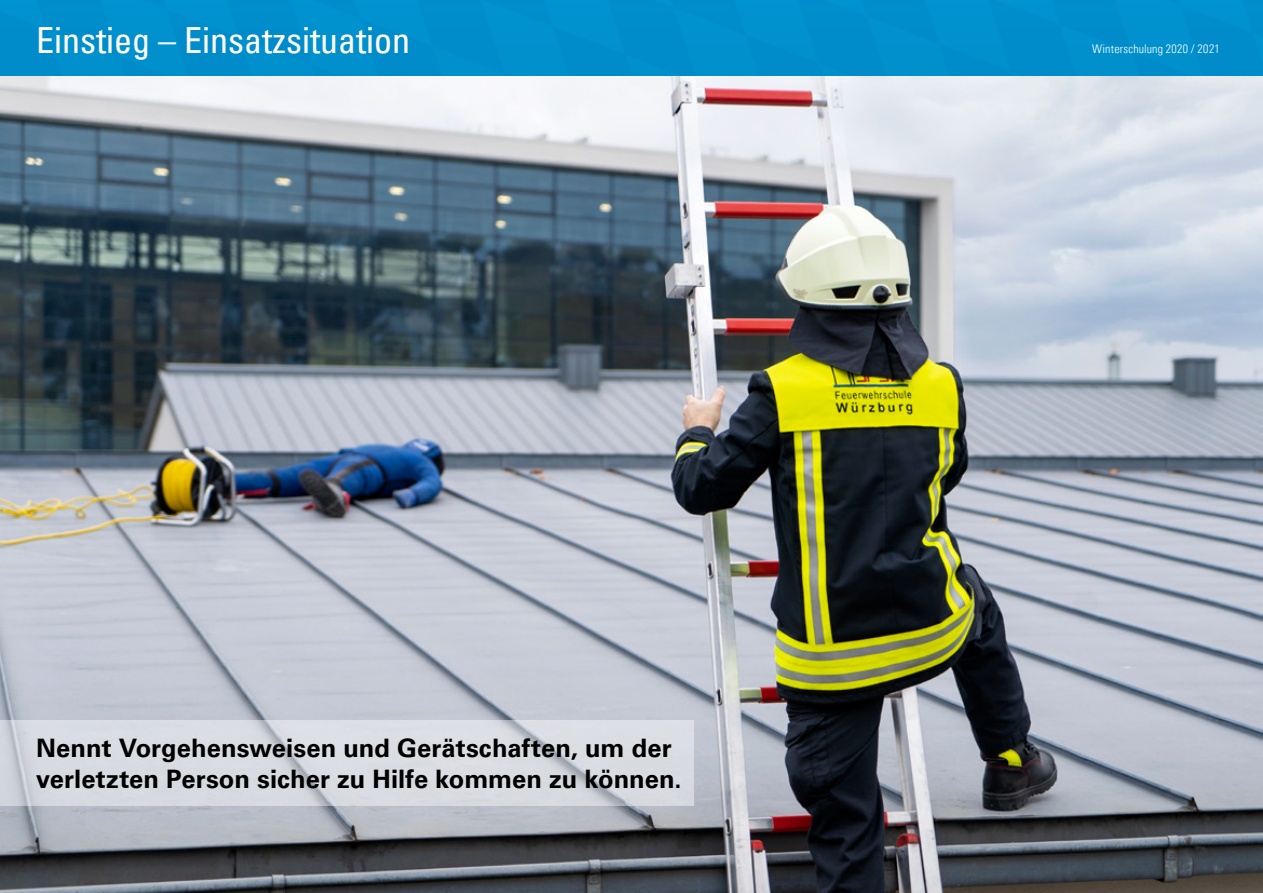
<style>
.page{position:relative;width:1263px;height:893px;background:#fff}
.page>*{position:absolute;margin:0;border:0;box-sizing:border-box;transform-origin:0 0}
.t1{font:condensed 36px "Univers LT Pro";color:#fff}
.t2{font:700 25.5px/30.6px "Univers LT Pro 65";letter-spacing:.005em;color:#000}
.t3{font:300 condensed 12px "Univers LT Pro";letter-spacing:.02em;color:#fff}
</style>
<div class="page">
<img style="left:0;top:75px;width:1263px;height:818px">
<svg style="left:0;top:721px;width:693px;height:85px;fill:#d9dce2"></svg>
<div style="left:0;top:0;width:1263px;height:75px;background:#008ecc"></div>
<h1 class="t1" style="left:36px;top:17px;width:375px">Einstieg – Einsatzsituation</h1>
<p class="t2" style="left:36px;top:732px;width:647px">Nennt Vorgehensweisen und Gerätschaften, um der verletzten Person sicher zu Hilfe kommen zu können.</p>
<p class="t3" style="left:1092px;top:40px;width:129px">Winterschulung 2020 / 2021</p>
</div>
